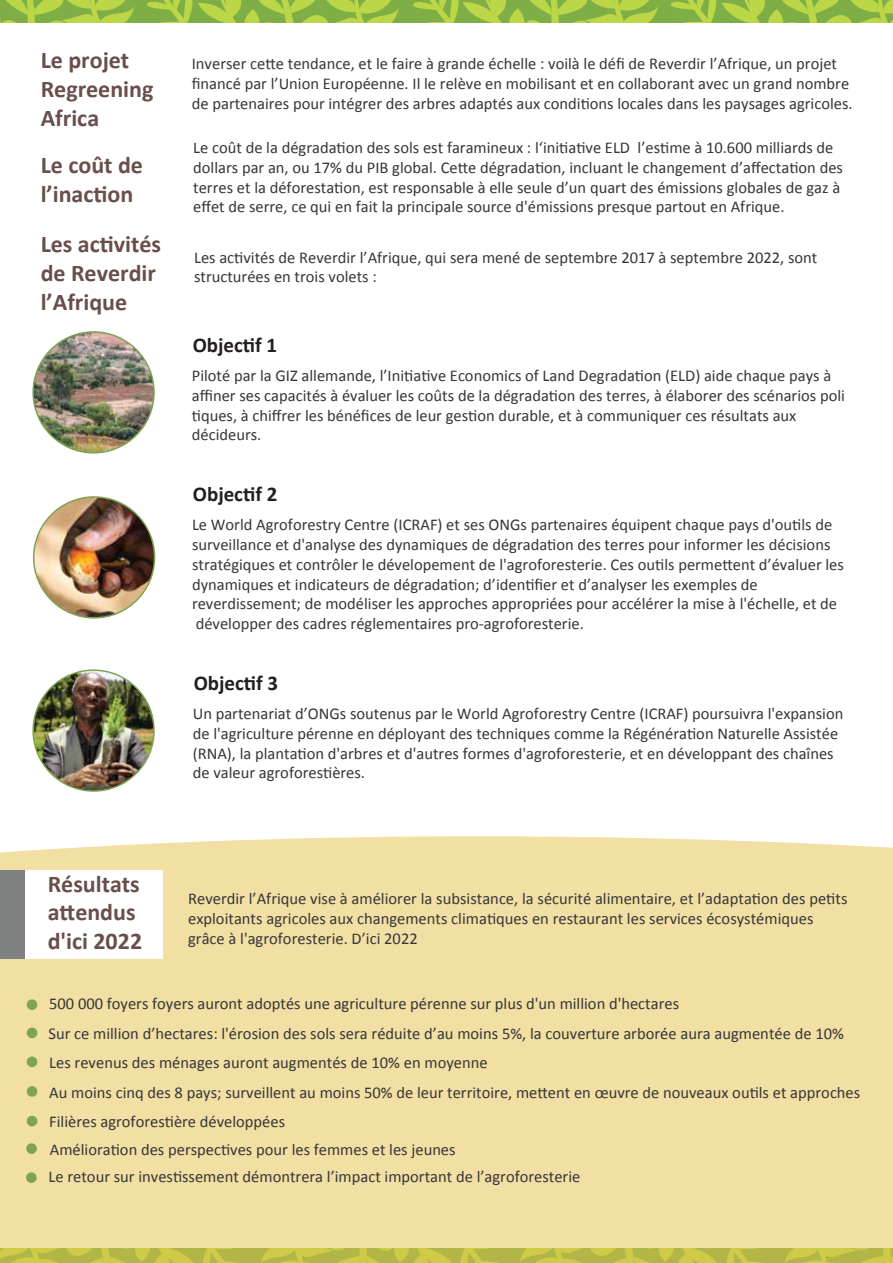
<style>
.page{position:relative;width:893px;height:1263px;background:#fff}
.page>*{position:absolute;margin:0;border:0;box-sizing:border-box;transform-origin:0 0}
.t1{font:700 24px/28.8px "Calibri";color:#684f4b}
.t2{font:700 21px "Calibri";color:#231f20}
.t3{font:16.5px/19.8px "Calibri";color:#373636}
</style>
<div class="page">
<div style="left:0;top:0;width:893px;height:22px;background:#7fae47"></div>
<svg style="left:670px;top:0;width:223px;height:22px"></svg>
<svg style="left:413px;top:0;width:245px;height:22px"></svg>
<svg style="left:147px;top:0;width:252px;height:22px"></svg>
<svg style="left:0;top:0;width:135px;height:22px"></svg>
<div style="left:0;top:836px;width:893px;height:427px;background:#f1dfa4"></div>
<img style="left:33px;top:332px;width:121px;height:121px;border-radius:60px">
<div style="left:32px;top:331px;width:123px;height:123px;border:2px solid #7da452;border-radius:50%"></div>
<img style="left:34px;top:497px;width:121px;height:121px;border-radius:60px">
<div style="left:33px;top:496px;width:122px;height:123px;border:2px solid #7da452;border-radius:50%"></div>
<img style="left:33px;top:670px;width:121px;height:121px;border-radius:60px">
<div style="left:32px;top:669px;width:123px;height:123px;border:2px solid #7da452;border-radius:50%"></div>
<div style="left:27px;top:999px;width:10px;height:11px;background:#7da453;border-radius:50%"></div>
<div style="left:27px;top:1027px;width:10px;height:11px;background:#7da453;border-radius:50%"></div>
<div style="left:27px;top:1056px;width:10px;height:11px;background:#7da453;border-radius:50%"></div>
<div style="left:27px;top:1086px;width:10px;height:11px;background:#7da453;border-radius:50%"></div>
<div style="left:27px;top:1116px;width:10px;height:10px;background:#7da453;border-radius:50%"></div>
<div style="left:26px;top:1143px;width:11px;height:11px;background:#7da453;border-radius:50%"></div>
<div style="left:26px;top:1172px;width:11px;height:11px;background:#7da453;border-radius:50%"></div>
<div style="left:0;top:870px;width:26px;height:88px;background:#7f8080"></div>
<div style="left:26px;top:870px;width:137px;height:88px;background:#fff"></div>
<h1 class="t1" style="left:41px;top:44px;width:114px">Le projet<br>Regreening<br>Africa</h1>
<h1 class="t1" style="left:41px;top:150px;width:104px">Le coût de l’inaction</h1>
<h1 class="t1" style="left:41px;top:229px;width:122px">Les activités de Reverdir l’Afrique</h1>
<p class="t3" style="left:192px;top:53px;width:662px">Inverser cette tendance, et le faire à grande échelle : voilà le défi de Reverdir l’Afrique, un projet financé par l’Union Européenne. Il le relève en mobilisant et en collaborant avec un grand nombre de partenaires pour intégrer des arbres adaptés aux conditions locales dans les paysages agricoles.</p>
<p class="t3" style="left:193px;top:137px;width:651px">Le coût de la dégradation des sols est faramineux : l‘initiative ELD l’estime à 10.600 milliards de dollars par an, ou 17% du PIB global. Cette dégradation, incluant le changement d’affectation des terres et la déforestation, est responsable à elle seule d’un quart des émissions globales de gaz à effet de serre, ce qui en fait la principale source d'émissions presque partout en Afrique.</p>
<p class="t3" style="left:194px;top:246px;width:625px">Les activités de Reverdir l’Afrique, qui sera mené de septembre 2017 à septembre 2022, sont structurées en trois volets :</p>
<p class="t2" style="left:193px;top:332px;width:86px">Objectif 1</p>
<p class="t3" style="left:192px;top:365px;width:655px">Piloté par la GIZ allemande, l’Initiative Economics of Land Degradation (ELD) aide chaque pays à affiner ses capacités à évaluer les coûts de la dégradation des terres, à élaborer des scénarios poli tiques, à chiffrer les bénéfices de leur gestion durable, et à communiquer ces résultats aux décideurs.</p>
<p class="t2" style="left:193px;top:481px;width:86px">Objectif 2</p>
<p class="t3" style="left:192px;top:514px;width:653px">Le World Agroforestry Centre (ICRAF) et ses ONGs partenaires équipent chaque pays d'outils de surveillance et d'analyse des dynamiques de dégradation des terres pour informer les décisions stratégiques et contrôler le dévelopement de l'agroforesterie. Ces outils permettent d’évaluer les dynamiques et indicateurs de dégradation; d’identifier et d’analyser les exemples de reverdissement; de modéliser les approches appropriées pour accélérer la mise à l'échelle, et de développer des cadres réglementaires pro-agroforesterie.</p>
<p class="t2" style="left:194px;top:670px;width:86px">Objectif 3</p>
<p class="t3" style="left:193px;top:703px;width:652px">Un partenariat d’ONGs soutenus par le World Agroforestry Centre (ICRAF) poursuivra l'expansion de l'agriculture pérenne en déployant des techniques comme la Régénération Naturelle Assistée (RNA), la plantation d'arbres et d'autres formes d'agroforesterie, et en développant des chaînes de valeur agroforestières.</p>
<h1 class="t1" style="left:48px;top:868px;width:96px">Résultats attendus d'ici 2022</h1>
<p class="t3" style="left:188px;top:888px;width:661px">Reverdir l’Afrique vise à améliorer la subsistance, la sécurité alimentaire, et l’adaptation des petits exploitants agricoles aux changements climatiques en restaurant les services écosystémiques grâce à l'agroforesterie. D’ici 2022</p>
<p class="t3" style="left:48px;top:988px;width:797px;line-height:30px">500 000 foyers foyers auront adoptés une agriculture pérenne sur plus d'un million d'hectares<br>Sur ce million d’hectares: l'érosion des sols sera réduite d’au moins 5%, la couverture arborée aura augmentée de 10%</p>
<p class="t3" style="left:49px;top:1047px;width:813px;line-height:28.7px">Les revenus des ménages auront augmentés de 10% en moyenne<br>Au moins cinq des 8 pays; surveillent au moins 50% de leur territoire, mettent en œuvre de nouveaux outils et approches Filières agroforestière développées<br>Amélioration des perspectives pour les femmes et les jeunes<br>Le retour sur investissement démontrera l’impact important de l’agroforesterie</p>
</div>
